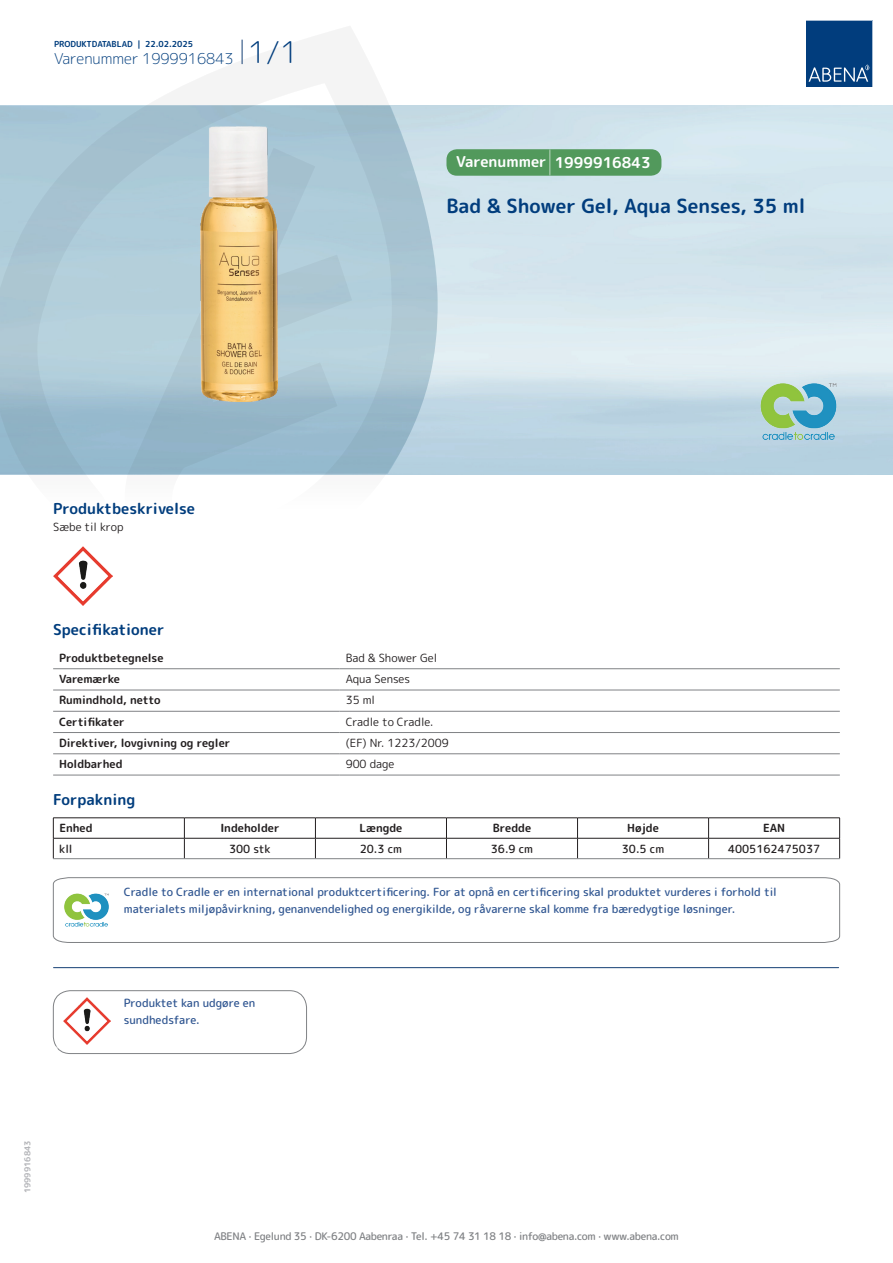
<style>
.page{position:relative;width:893px;height:1263px;background:#fff}
.page>*{position:absolute;margin:0;border:0;box-sizing:border-box;transform-origin:0 0}
.t1{font:700 19.5px "Rounded Mplus 1 c";color:#013d7d}
.t2{font:700 15px "Rounded Mplus 1 c";color:#013d7d}
.t3{font:300 15px "Rounded Mplus 1 c";color:#013d7d}
.t4{font:700 15px "Rounded Mplus 1 c";color:#fff}
.t5{font:500 11.25px/16.5px "Rounded Mplus 1 c";color:#305691}
.t6{font:700 11.25px "Rounded Mplus 1 c";color:#231f20}
.t7{font:11.25px "Rounded Mplus 1 c";color:#231f20}
.t8{font:500 11.25px "Rounded Mplus 1 c";color:#231f20}
.t9{font:500 10.5px "Rounded Mplus 1 c";letter-spacing:-.03em;color:#808285}
.t10{font:700 10.5px "Rounded Mplus 1 c";color:#fff}
.t11{font:700 8.25px "Rounded Mplus 1 c";color:#013d7d}
.t12{font:700 8.25px "Rounded Mplus 1 c";color:#b2b3b7}
.s1{font-size:30px}
.s2{font-size:25.5px}
</style>
<div class="page">
<svg style="left:0;top:26px;width:439px;height:580px"></svg>
<svg style="left:0;top:106px;width:438px;height:368px;background:#a8c5d4"></svg>
<svg style="left:242px;top:40px;width:1px;height:24px"></svg>
<svg style="left:806px;top:20px;width:67px;height:67px;background:#144b86"></svg>
<img style="left:200px;top:127px;width:78px;height:275px">
<img style="left:54px;top:547px;width:58px;height:58px">
<hr style="left:53px;top:668px;width:287px;height:1px;background:#808285">
<hr style="left:340px;top:668px;width:500px;height:1px;background:#808285">
<hr style="left:53px;top:690px;width:287px;height:1px;background:#808285">
<hr style="left:340px;top:690px;width:500px;height:1px;background:#808285">
<hr style="left:53px;top:711px;width:287px;height:1px;background:#808285">
<hr style="left:340px;top:711px;width:500px;height:1px;background:#808285">
<hr style="left:53px;top:732px;width:287px;height:1px;background:#808285">
<hr style="left:340px;top:732px;width:500px;height:1px;background:#808285">
<hr style="left:53px;top:753px;width:287px;height:1px;background:#808285">
<hr style="left:340px;top:753px;width:500px;height:1px;background:#808285">
<hr style="left:53px;top:775px;width:287px;height:1px;background:#808285">
<hr style="left:340px;top:775px;width:500px;height:1px;background:#808285">
<hr style="left:53px;top:817px;width:131px;height:1px;background:#231f20">
<hr style="left:184px;top:817px;width:131px;height:1px;background:#231f20">
<hr style="left:315px;top:817px;width:131px;height:1px;background:#231f20">
<hr style="left:446px;top:817px;width:131px;height:1px;background:#231f20">
<hr style="left:577px;top:817px;width:132px;height:1px;background:#231f20">
<hr style="left:709px;top:817px;width:131px;height:1px;background:#231f20">
<hr style="left:53px;top:838px;width:131px;height:1px;background:#231f20">
<svg style="left:53px;top:818px;width:1px;height:40px"></svg>
<hr style="left:184px;top:838px;width:131px;height:1px;background:#231f20">
<svg style="left:184px;top:818px;width:1px;height:40px"></svg>
<hr style="left:315px;top:838px;width:131px;height:1px;background:#231f20">
<svg style="left:315px;top:818px;width:1px;height:40px"></svg>
<hr style="left:446px;top:838px;width:131px;height:1px;background:#231f20">
<svg style="left:446px;top:818px;width:1px;height:40px"></svg>
<hr style="left:577px;top:838px;width:132px;height:1px;background:#231f20">
<svg style="left:577px;top:818px;width:1px;height:40px"></svg>
<hr style="left:709px;top:838px;width:131px;height:1px;background:#231f20">
<svg style="left:708px;top:818px;width:1px;height:40px"></svg>
<svg style="left:839px;top:818px;width:1px;height:40px"></svg>
<hr style="left:53px;top:858px;width:131px;height:1px;background:#808285">
<hr style="left:184px;top:858px;width:131px;height:1px;background:#808285">
<hr style="left:315px;top:858px;width:131px;height:1px;background:#808285">
<hr style="left:446px;top:858px;width:131px;height:1px;background:#808285">
<hr style="left:577px;top:858px;width:132px;height:1px;background:#808285">
<hr style="left:709px;top:858px;width:131px;height:1px;background:#808285">
<svg style="left:53px;top:877px;width:787px;height:66px"></svg>
<hr style="left:54px;top:967px;width:785px;height:1px;background:#153f74">
<img style="left:63px;top:997px;width:47px;height:47px">
<div style="left:53px;top:990px;width:254px;height:64px;border:1px solid #808285;border-radius:17px"></div>
<img style="left:757px;top:380px;width:82px;height:63px">
<div style="left:446px;top:149px;width:215px;height:27px;background:#52995c;border-radius:10px"></div>
<p class="t11" style="left:54px;top:38px;width:141px">PRODUKTDATABLAD | 22.02.2025</p>
<h2 class="t3" style="left:54px;top:48px;width:246px">Varenummer 1999916843 <span class="s1">1/1</span></h2>
<h2 class="t4" style="left:456px;top:152px;width:196px">Varenummer <span class="s2">|</span> 1999916843</h2>
<h1 class="t1" style="left:446px;top:192px;width:360px">Bad &amp; Shower Gel, Aqua Senses, 35 ml</h1>
<h2 class="t2" style="left:53px;top:498px;width:143px">Produktbeskrivelse</h2>
<p class="t7" style="left:53px;top:518px;width:72px">Sæbe til krop</p>
<h2 class="t2" style="left:53px;top:619px;width:113px">Specifikationer</h2>
<p class="t6" style="left:59px;top:650px;width:106px">Produktbetegnelse</p>
<p class="t7" style="left:346px;top:650px;width:93px">Bad &amp; Shower Gel</p>
<p class="t6" style="left:59px;top:671px;width:62px">Varemærke</p>
<p class="t7" style="left:346px;top:671px;width:66px">Aqua Senses</p>
<p class="t6" style="left:59px;top:692px;width:103px">Rumindhold, netto</p>
<p class="t7" style="left:346px;top:692px;width:31px">35 ml</p>
<p class="t6" style="left:59px;top:714px;width:67px">Certifikater</p>
<p class="t7" style="left:346px;top:714px;width:89px">Cradle to Cradle.</p>
<p class="t6" style="left:59px;top:735px;width:173px">Direktiver, lovgivning og regler</p>
<p class="t7" style="left:346px;top:735px;width:104px">(EF) Nr. 1223/2009</p>
<p class="t6" style="left:59px;top:756px;width:65px">Holdbarhed</p>
<p class="t7" style="left:346px;top:756px;width:50px">900 dage</p>
<h2 class="t2" style="left:53px;top:789px;width:84px">Forpakning</h2>
<p class="t6" style="left:59px;top:820px;width:35px">Enhed</p>
<p class="t6" style="left:220px;top:820px;width:61px">Indeholder</p>
<p class="t6" style="left:359px;top:820px;width:44px">Længde</p>
<p class="t6" style="left:493px;top:820px;width:40px">Bredde</p>
<p class="t6" style="left:627px;top:820px;width:33px">Højde</p>
<p class="t6" style="left:763px;top:820px;width:24px">EAN</p>
<p class="t8" style="left:59px;top:840px;width:15px">kll</p>
<p class="t8" style="left:229px;top:840px;width:43px">300 stk</p>
<p class="t8" style="left:360px;top:840px;width:44px">20.3 cm</p>
<p class="t8" style="left:491px;top:840px;width:44px">36.9 cm</p>
<p class="t8" style="left:622px;top:840px;width:44px">30.5 cm</p>
<p class="t8" style="left:728px;top:840px;width:94px">4005162475037</p>
<p class="t5" style="left:124px;top:884px;width:654px">Cradle to Cradle er en international produktcertificering. For at opnå en certificering skal produktet vurderes i forhold til materialets miljøpåvirkning, genanvendelighed og energikilde, og råvarerne skal komme fra bæredygtige løsninger.</p>
<p class="t10" style="left:53px;top:1042px;width:7px">*</p>
<p class="t5" style="left:124px;top:995px;width:133px">Produktet kan udgøre en sundhedsfare.</p>
<p class="t12" style="left:22px;top:1193px;width:54px;rotate:-90deg">1999916843</p>
<p class="t9" style="left:214px;top:1229px;width:466px">ABENA · Egelund 35 · DK-6200 Aabenraa · Tel. +45 74 31 18 18 · info@abena.com · www.abena.com</p>
</div>
